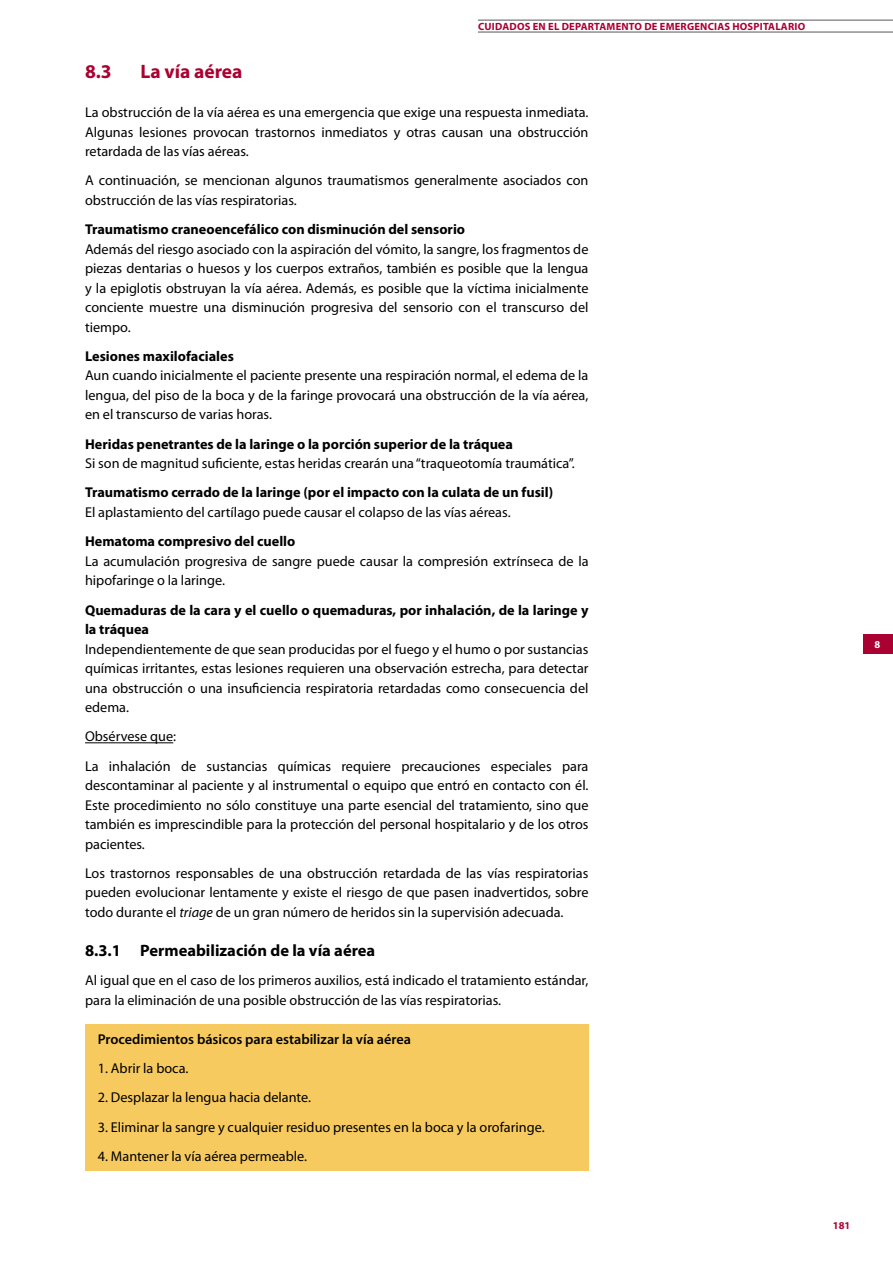
<style>
.page{position:relative;width:893px;height:1263px;background:#fff}
.page>*{position:absolute;margin:0;border:0;box-sizing:border-box;transform-origin:0 0}
.t1{font:700 19.5px "Myriad Pro";color:#ab0132}
.t2{font:700 16.5px "Myriad Pro";color:#000}
.t3{font:14.25px/19.5px "Myriad Pro";color:#000;text-align:justify}
.t4{font:700 14.25px/19.5px "Myriad Pro";color:#000}
.t5{font:600 14.25px "Myriad Pro";color:#000}
.t6{font:700 10.5px "Myriad Pro";letter-spacing:.02em;color:#ab0132}
.t7{font:700 10.5px "Myriad Pro";color:#fff}
.s1{font-style:italic}
</style>
<div class="page">
<hr style="left:478px;top:20px;width:415px;height:1px;background:#58585a">
<hr style="left:478px;top:32px;width:415px;height:1px;background:#58585a">
<div style="left:863px;top:634px;width:30px;height:19px;background:#ab0132"></div>
<hr style="left:85px;top:742px;width:88px;height:1px;background:#000">
<div style="left:85px;top:1024px;width:503px;height:146px;background:#f6ca5e"></div>
<p class="t6" style="left:478px;top:19px;width:145px">Cuidados en el departamento</p>
<p class="t6" style="left:644px;top:19px;width:57px">de emergenci</p>
<p class="t6" style="left:717px;top:19px;width:78px">as hospitalario</p>
<h1 class="t1" style="left:85px;top:59px;width:28px">8.3</h1>
<h1 class="t1" style="left:140px;top:59px;width:104px">La vía aérea</h1>
<p class="t3" style="left:85px;top:102px;width:505px">La obstrucción de la vía aérea es una emergencia que exige una respuesta inmediata.<br>Algunas lesiones provocan trastornos inmediatos y otras causan una obstrucción retardada de las vías aéreas.</p>
<p class="t3" style="left:85px;top:171px;width:505px">A continuación, se mencionan algunos traumatismos generalmente asociados con obstrucción de las vías respiratorias.</p>
<p class="t4" style="left:85px;top:219px;width:382px">Traumatismo craneoencefálico con disminución del sensorio</p>
<p class="t3" style="left:85px;top:239px;width:505px">Además del riesgo asociado con la aspiración del vómito, la sangre, los fragmentos de piezas dentarias o huesos y los cuerpos extraños, también es posible que la lengua y la epiglotis obstruyan la vía aérea. Además, es posible que la víctima inicialmente conciente muestre una disminución progresiva del sensorio con el transcurso del tiempo.</p>
<p class="t4" style="left:85px;top:346px;width:150px">Lesiones maxilofaciales</p>
<p class="t3" style="left:85px;top:366px;width:505px">Aun cuando inicialmente el paciente presente una respiración normal, el edema de la lengua, del piso de la boca y de la faringe provocará una obstrucción de la vía aérea, en el transcurso de varias horas.</p>
<p class="t4" style="left:85px;top:434px;width:429px">Heridas penetrantes de la laringe o la porción superior de la tráquea</p>
<p class="t3" style="left:85px;top:453px;width:491px">Si son de magnitud suficiente, estas heridas crearán una “traqueotomía traumática”.</p>
<p class="t4" style="left:85px;top:482px;width:470px">Traumatismo cerrado de la laringe (por el impacto con la culata de un fusil)</p>
<p class="t3" style="left:85px;top:502px;width:427px">El aplastamiento del cartílago puede causar el colapso de las vías aéreas.</p>
<p class="t4" style="left:85px;top:531px;width:212px">Hematoma compresivo del cuello</p>
<p class="t3" style="left:85px;top:551px;width:505px">La acumulación progresiva de sangre puede causar la compresión extrínseca de la hipofaringe o la laringe.</p>
<p class="t4" style="left:85px;top:599px;width:505px">Quemaduras de la cara y el cuello o quemaduras, por inhalación, de la laringe y la tráquea</p>
<p class="t3" style="left:85px;top:639px;width:505px">Independientemente de que sean producidas por el fuego y el humo o por sustancias químicas irritantes, estas lesiones requieren una observación estrecha, para detectar una obstrucción o una insuficiencia respiratoria retardadas como consecuencia del edema.</p>
<p class="t3" style="left:85px;top:722px;width:505px;line-height:29.2px">Obsérvese que:<br>La inhalación de sustancias químicas requiere precauciones especiales para</p>
<p class="t3" style="left:85px;top:775px;width:505px">descontaminar al paciente y al instrumental o equipo que entró en contacto con él.<br>Este procedimiento no sólo constituye una parte esencial del tratamiento, sino que también es imprescindible para la protección del personal hospitalario y de los otros pacientes.</p>
<p class="t3" style="left:85px;top:863px;width:505px">Los trastornos responsables de una obstrucción retardada de las vías respiratorias pueden evolucionar lentamente y existe el riesgo de que pasen inadvertidos, sobre todo durante el <span class="s1">triage</span> de un gran número de heridos sin la supervisión adecuada.</p>
<p class="t2" style="left:85px;top:940px;width:292px">8.3.1 Permeabilización de la vía aérea</p>
<p class="t3" style="left:85px;top:970px;width:505px">Al igual que en el caso de los primeros auxilios, está indicado el tratamiento estándar, para la eliminación de una posible obstrucción de las vías respiratorias.</p>
<p class="t5" style="left:98px;top:1030px;width:315px">Procedimientos básicos para estabilizar la vía aérea</p>
<p class="t3" style="left:98px;top:1058px;width:92px">1. Abrir la boca.</p>
<p class="t3" style="left:98px;top:1087px;width:215px">2. Desplazar la lengua hacia delante.</p>
<p class="t3" style="left:98px;top:1117px;width:448px">3. Eliminar la sangre y cualquier residuo presentes en la boca y la orofaringe.</p>
<p class="t3" style="left:98px;top:1146px;width:211px">4. Mantener la vía aérea permeable.</p>
<p class="t7" style="left:874px;top:637px;width:7px">8</p>
<p class="t6" style="left:833px;top:1219px;width:19px">181</p>
</div>
